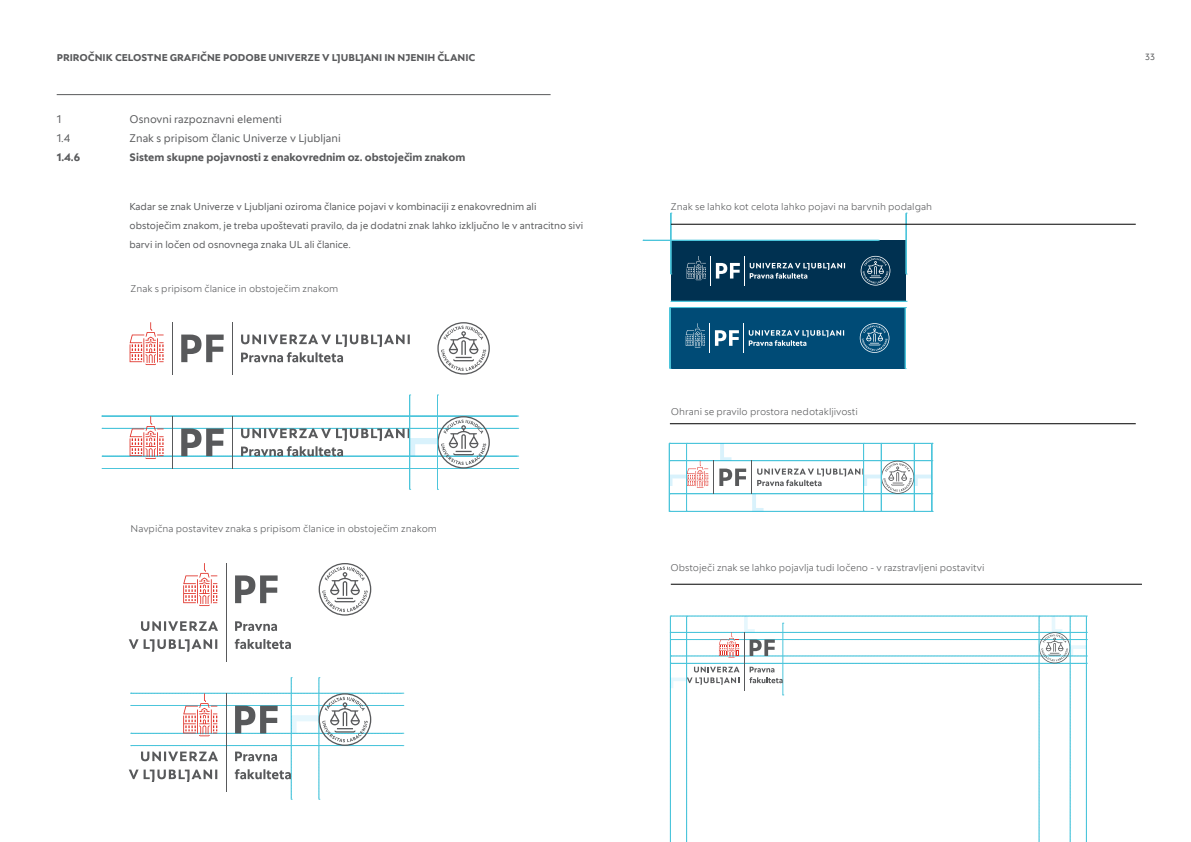
<style>
.page{position:relative;width:1191px;height:842px;background:#fff}
.page>*{position:absolute;margin:0;border:0;box-sizing:border-box;transform-origin:0 0}
.TEKST{font:11px "Univerza Sans";color:#58595b}
.TEKST-2{font:700 11px "Univerza Sans";color:#58595b}
.t1{font:300 10px "Univerza Sans";color:#58595b}
.t2{font:10px/19px "Univerza Sans";color:#58595b}
.t3{font:700 10px "Univerza Sans";color:#58595b}
.t4{font:9px "Univerza Sans";color:#58595b}
</style>
<div class="page">
<div style="left:671px;top:241px;width:235px;height:60px;background:#003151"></div>
<hr style="left:57px;top:94px;width:493px;height:1px;background:#58595b">
<svg style="left:130px;top:322px;width:34px;height:43px"></svg>
<hr style="left:172px;top:322px;width:1px;height:53px;background:#58595b">
<hr style="left:232px;top:322px;width:1px;height:53px;background:#58595b">
<svg style="left:241px;top:335px;width:169px;height:27px"></svg>
<svg style="left:181px;top:335px;width:43px;height:27px"></svg>
<svg style="left:437px;top:322px;width:53px;height:53px"></svg>
<svg style="left:102px;top:395px;width:417px;height:95px"></svg>
<svg style="left:643px;top:213px;width:247px;height:73px"></svg>
<svg style="left:906px;top:213px;width:1px;height:62px"></svg>
<svg style="left:670px;top:301px;width:237px;height:68px;background:#25678c"></svg>
<svg style="left:183px;top:563px;width:34px;height:43px"></svg>
<hr style="left:226px;top:563px;width:1px;height:98px;background:#58595b">
<svg style="left:235px;top:575px;width:43px;height:28px"></svg>
<svg style="left:235px;top:621px;width:56px;height:28px"></svg>
<svg style="left:129px;top:621px;width:89px;height:31px"></svg>
<svg style="left:319px;top:563px;width:52px;height:53px"></svg>
<svg style="left:129px;top:677px;width:275px;height:123px"></svg>
<svg style="left:670px;top:616px;width:417px;height:226px"></svg>
<svg style="left:669px;top:443px;width:264px;height:69px"></svg>
<hr style="left:670px;top:424px;width:465px;height:1px;background:#000">
<hr style="left:671px;top:584px;width:471px;height:1px;background:#000">
<hr style="left:671px;top:224px;width:464px;height:1px;background:#000">
<p class="t3" style="left:57px;top:50px;width:420px">PRIROČNIK CELOSTNE GRAFIČNE PODOBE UNIVERZE V LJUBLJANI IN NJENIH ČLANIC</p>
<p class="TEKST" style="left:57px;top:111px;width:6px">1</p>
<p class="TEKST" style="left:130px;top:111px;width:154px">Osnovni razpoznavni elementi</p>
<p class="TEKST" style="left:57px;top:130px;width:15px">1.4</p>
<p class="TEKST" style="left:130px;top:130px;width:213px">Znak s pripisom članic Univerze v Ljubljani</p>
<p class="TEKST-2" style="left:57px;top:149px;width:25px">1.4.6</p>
<p class="TEKST-2" style="left:130px;top:149px;width:337px">Sistem skupne pojavnosti z enakovrednim oz. obstoječim znakom</p>
<p class="t2" style="left:129px;top:197px;width:455px">Kadar se znak Univerze v Ljubljani oziroma članice pojavi v kombinaciji z enakovrednim ali obstoječim znakom, je treba upoštevati pravilo, da je dodatni znak lahko izključno le v antracitno sivi barvi in ločen od osnovnega znaka UL ali članice.</p>
<p class="t1" style="left:131px;top:281px;width:209px">Znak s pripisom članice in obstoječim znakom</p>
<p class="t1" style="left:131px;top:521px;width:308px">Navpična postavitev znaka s pripisom članice in obstoječim znakom</p>
<p class="t1" style="left:671px;top:199px;width:263px">Znak se lahko kot celota lahko pojavi na barvnih podalgah</p>
<p class="t1" style="left:671px;top:404px;width:188px">Ohrani se pravilo prostora nedotakljivosti</p>
<p class="t1" style="left:670px;top:560px;width:315px">Obstoječi znak se lahko pojavlja tudi ločeno - v razstravljeni postavitvi</p>
<p class="t4" style="left:1145px;top:51px;width:11px">33</p>
</div>
